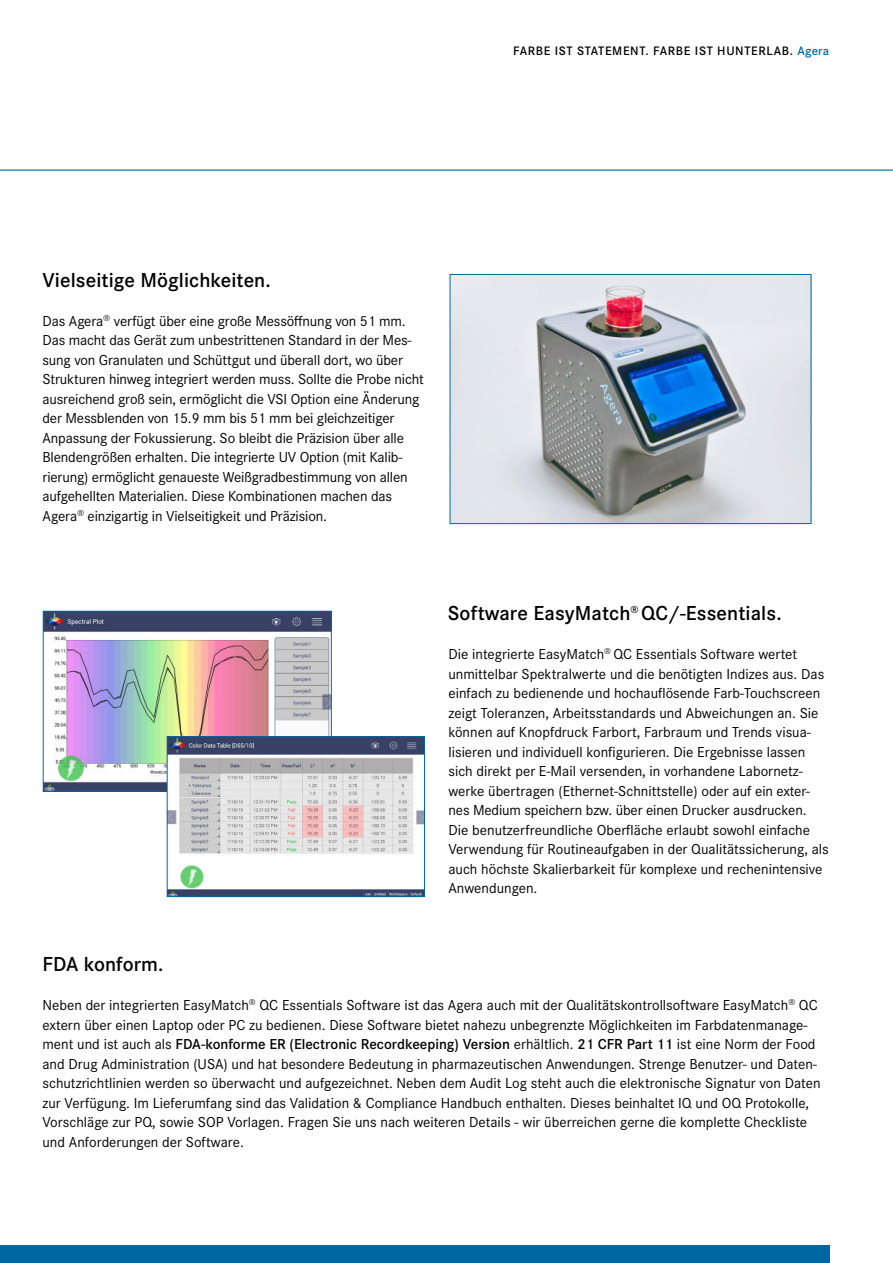
<style>
.page{position:relative;width:893px;height:1263px;background:#fff}
.page>*{position:absolute;margin:0;border:0;box-sizing:border-box;transform-origin:0 0}
.t1{font:600 21px "Corporate S";letter-spacing:.005em;color:#000}
.t2{font:15px/19.5px "Corporate S";color:#000}
.t3{font:600 12.75px "Corporate S";letter-spacing:.05em;color:#000}
.s1{color:#0067a2}
.s2{font-weight:600}
</style>
<div class="page">
<hr style="left:0;top:170px;width:893px;height:1px;background:#0067a2">
<div style="left:0;top:1246px;width:829px;height:17px;background:#0067a2"></div>
<img style="left:452px;top:276px;width:357px;height:246px">
<div style="left:450px;top:274px;width:361px;height:250px;border:1px solid #0067a2"></div>
<img style="left:45px;top:613px;width:285px;height:177px">
<div style="left:43px;top:611px;width:289px;height:181px;border:1px solid #0067a2"></div>
<img style="left:169px;top:738px;width:254px;height:157px">
<div style="left:167px;top:736px;width:258px;height:161px;border:1px solid #0067a2"></div>
<p class="t3" style="left:513px;top:47px;width:318px">FARBE IST STATEMENT. FARBE IST HUNTERLAB. <span class="s1">Agera</span></p>
<h1 class="t1" style="left:43px;top:273px;width:230px">Vielseitige Möglichkeiten.</h1>
<p class="t2" style="left:43px;top:311px;width:383px">Das Agera<sup>®</sup> verfügt über eine große Messöffnung von 51 mm.<br>Das macht das Gerät zum unbestrittenen Standard in der Mes&shy;sung von Granulaten und Schüttgut und überall dort, wo über Strukturen hinweg integriert werden muss. Sollte die Probe nicht ausreichend groß sein, ermöglicht die VSI Option eine Änderung der Messblenden von 15.9 mm bis 51 mm bei gleichzeitiger Anpassung der Fokussierung. So bleibt die Präzision über alle Blendengrößen erhalten. Die integrierte UV Option (mit Kalib&shy;rierung) ermöglicht genaueste Weißgradbestimmung von allen aufgehellten Materialien. Diese Kombinationen machen das Agera<sup>®</sup> einzigartig in Vielseitigkeit und Präzision.</p>
<h1 class="t1" style="left:43px;top:957px;width:123px">FDA konform.</h1>
<h1 class="t1" style="left:448px;top:606px;width:335px">Software EasyMatch<sup>®</sup> QC/-Essentials.</h1>
<p class="t2" style="left:448px;top:645px;width:382px">Die integrierte EasyMatch<sup>®</sup> QC Essentials Software wertet unmittelbar Spektralwerte und die benötigten Indizes aus. Das einfach zu bedienende und hochauflösende Farb-Touchscreen zeigt Toleranzen, Arbeitsstandards und Abweichungen an. Sie können auf Knopfdruck Farbort, Farbraum und Trends visua&shy;lisieren und individuell konfigurieren. Die Ergebnisse lassen sich direkt per E-Mail versenden, in vorhandene Labornetz&shy;werke übertragen (Ethernet-Schnittstelle) oder auf ein exter&shy;nes Medium speichern bzw. über einen Drucker ausdrucken.<br>Die benutzerfreundliche Oberfläche erlaubt sowohl einfache Verwendung für Routineaufgaben in der Qualitätssicherung, als auch höchste Skalierbarkeit für komplexe und rechenintensive Anwendungen.</p>
<p class="t2" style="left:43px;top:996px;width:780px">Neben der integrierten EasyMatch<sup>®</sup> QC Essentials Software ist das Agera auch mit der Qualitätskontrollsoftware EasyMatch<sup>®</sup> QC extern über einen Laptop oder PC zu bedienen. Diese Software bietet nahezu unbegrenzte Möglichkeiten im Farbdatenmanage&shy;ment und ist auch als <span class="s2">FDA-konforme ER (Electronic Recordkeeping) Version</span> erhältlich. <span class="s2">21 CFR Part 11</span> ist eine Norm der Food and Drug Administration (USA) und hat besondere Bedeutung in pharmazeutischen Anwendungen. Strenge Benutzer- und Daten&shy;schutzrichtlinien werden so überwacht und aufgezeichnet. Neben dem Audit Log steht auch die elektronische Signatur von Daten zur Verfügung. Im Lieferumfang sind das Validation &amp; Compliance Handbuch enthalten. Dieses beinhaltet IQ und OQ Protokolle, Vorschläge zur PQ, sowie SOP Vorlagen. Fragen Sie uns nach weiteren Details - wir überreichen gerne die komplette Checkliste und Anforderungen der Software.</p>
</div>
